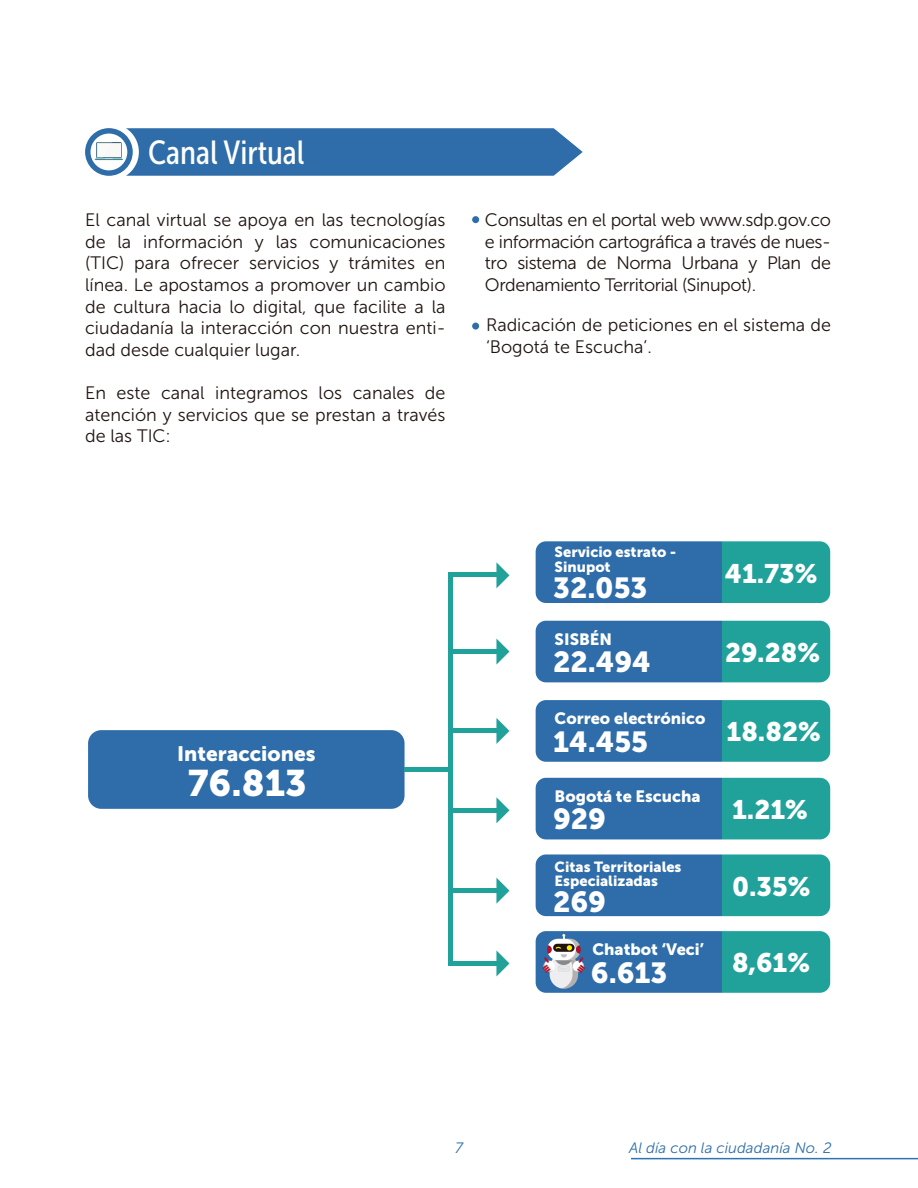
<style>
.page{position:relative;width:918px;height:1188px;background:#fff}
.page>*{position:absolute;margin:0;border:0;box-sizing:border-box;transform-origin:0 0}
.t1{font:36.75px "Museo Sans 900";color:#fff}
.t2{font:33.3px "Museo Sans Condensed 500";color:#fff}
.t3{font:28.8px "Museo Sans 900";color:#fff}
.t4{font:26.7px "Museo Sans 900";color:#fff}
.t5{font:20.85px "Museo Sans 900";color:#fff}
.t6{font:18px/21.6px "Museo Sans 300";color:#1f1410;text-align:justify}
.t7{font:16.35px "Museo Sans 900";color:#fff}
.t8{font:italic 15px "Museo Sans 300";color:#2e6da9}
.t9{font:14.55px/14.5px "Museo Sans 900";color:#fff}
</style>
<div class="page">
<svg style="left:85px;top:128px;width:48px;height:48px"></svg>
<div style="left:91px;top:134px;width:36px;height:36px;background:#fff;border-radius:50%"></div>
<svg style="left:95px;top:128px;width:488px;height:48px;background:#417ab0"></svg>
<hr style="left:631px;top:1158px;width:287px;height:1px;background:#2d73b5">
<div style="left:472px;top:216px;width:7px;height:7px;background:#2e6da9;border-radius:50%"></div>
<div style="left:472px;top:323px;width:7px;height:7px;background:#2e6da9;border-radius:50%"></div>
<div style="left:88px;top:730px;width:317px;height:79px;background:#2e6da9;border-radius:13px"></div>
<svg style="left:536px;top:541px;width:294px;height:62px;background:#2a81a4"></svg>
<svg style="left:536px;top:621px;width:294px;height:61px;background:#2980a4"></svg>
<svg style="left:536px;top:700px;width:294px;height:62px;background:#2a81a4"></svg>
<svg style="left:536px;top:778px;width:294px;height:61px;background:#2980a4"></svg>
<svg style="left:536px;top:931px;width:294px;height:62px;background:#3888a6"></svg>
<svg style="left:536px;top:854px;width:294px;height:62px;background:#2b81a4"></svg>
<div style="left:448px;top:572px;width:5px;height:394px;background:#20a29b"></div>
<div style="left:453px;top:572px;width:43px;height:5px;background:#20a29b"></div>
<div style="left:453px;top:649px;width:43px;height:5px;background:#20a29b"></div>
<hr style="left:448px;top:729px;width:48px;height:4px;background:#20a29b">
<div style="left:453px;top:808px;width:43px;height:5px;background:#20a29b"></div>
<svg style="left:496px;top:562px;width:13px;height:26px"></svg>
<svg style="left:496px;top:639px;width:13px;height:26px"></svg>
<svg style="left:496px;top:718px;width:13px;height:26px"></svg>
<svg style="left:496px;top:797px;width:13px;height:26px"></svg>
<div style="left:405px;top:767px;width:48px;height:5px;background:#20a29b"></div>
<div style="left:453px;top:888px;width:43px;height:5px;background:#20a29b"></div>
<svg style="left:496px;top:878px;width:13px;height:26px"></svg>
<div style="left:453px;top:961px;width:43px;height:5px;background:#20a29b"></div>
<svg style="left:496px;top:950px;width:13px;height:26px"></svg>
<h2 class="t2" style="left:148px;top:134px;width:158px">Canal Virtual</h2>
<p class="t6" style="left:85px;top:209px;width:362px">El canal virtual se apoya en las tecnologías de la información y las comunicaciones (TIC) para ofrecer servicios y trámites en línea. Le apostamos a promover un cambio de cultura hacia lo digital, que facilite a la ciudadanía la interacción con nuestra enti&shy;dad desde cualquier lugar.</p>
<p class="t6" style="left:85px;top:382px;width:362px">En este canal integramos los canales de atención y servicios que se prestan a través de las TIC:</p>
<p class="t6" style="left:485px;top:209px;width:348px">Consultas en el portal web www.sdp.gov.co e información cartográfica a través de nues&shy;tro sistema de Norma Urbana y Plan de Ordenamiento Territorial (Sinupot).</p>
<p class="t6" style="left:486px;top:314px;width:347px">Radicación de peticiones en el sistema de ‘Bogotá te Escucha’.</p>
<p class="t5" style="left:177px;top:742px;width:140px">Interacciones</p>
<h1 class="t1" style="left:188px;top:762px;width:120px">76.813</h1>
<p class="t9" style="left:555px;top:545px;width:123px">Servicio estrato -<br>Sinupot</p>
<h3 class="t3" style="left:553px;top:572px;width:96px">32.053</h3>
<h3 class="t4" style="left:725px;top:558px;width:94px">41.73%</h3>
<p class="t7" style="left:555px;top:630px;width:59px">SISBÉN</p>
<h3 class="t3" style="left:553px;top:646px;width:99px">22.494</h3>
<h3 class="t4" style="left:725px;top:638px;width:97px">29.28%</h3>
<p class="t7" style="left:555px;top:709px;width:152px">Correo electrónico</p>
<h3 class="t3" style="left:553px;top:725px;width:96px">14.455</h3>
<h3 class="t4" style="left:727px;top:717px;width:96px">18.82%</h3>
<p class="t7" style="left:555px;top:787px;width:148px">Bogotá te Escucha</p>
<h3 class="t3" style="left:553px;top:803px;width:55px">929</h3>
<h3 class="t4" style="left:732px;top:795px;width:77px">1.21%</h3>
<p class="t9" style="left:555px;top:859px;width:128px">Citas Territoriales<br>Especializadas</p>
<h3 class="t3" style="left:553px;top:885px;width:55px">269</h3>
<h3 class="t4" style="left:732px;top:871px;width:80px">0.35%</h3>
<p class="t7" style="left:592px;top:940px;width:113px">Chatbot ‘Veci’</p>
<h3 class="t3" style="left:591px;top:956px;width:78px">6.613</h3>
<h3 class="t4" style="left:732px;top:948px;width:80px">8,61%</h3>
<p class="t8" style="left:455px;top:1139px;width:9px">7</p>
<p class="t8" style="left:629px;top:1139px;width:204px">Al día con la ciudadanía No. 2</p>
</div>
